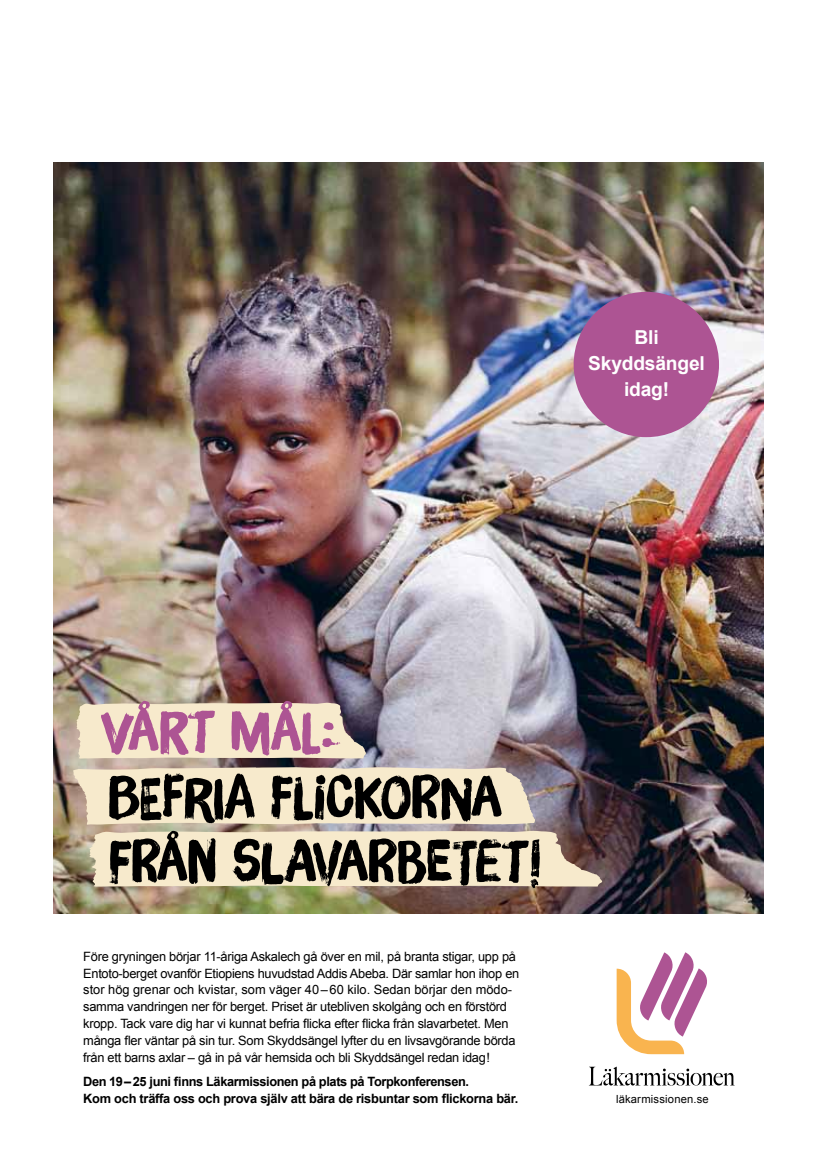
<style>
.page{position:relative;width:817px;height:1157px;background:#fff}
.page>*{position:absolute;margin:0;border:0;box-sizing:border-box;transform-origin:0 0}
.t1{font:700 19.2px/25.7px "Arial";letter-spacing:-.01em;color:#fff;text-align:center}
.t2{font:12.75px/16.8px "Arial";letter-spacing:-.02em;color:#000}
.t3{font:700 12.75px/16.8px "Arial";letter-spacing:-.02em;color:#000}
.t4{font:11.25px "Arial";letter-spacing:.015em;color:#000}
</style>
<div class="page">
<img style="left:54px;top:162px;width:709px;height:752px">
<svg style="left:76px;top:701px;width:290px;height:58px;background:#d0adae"></svg>
<svg style="left:89px;top:830px;width:513px;height:58px;background:#968c7a"></svg>
<svg style="left:73px;top:767px;width:462px;height:57px;background:#9e9583"></svg>
<div style="left:573px;top:292px;width:145px;height:145px;background:#ad5493;border-radius:50%"></div>
<svg style="left:589px;top:1066px;width:145px;height:19px"></svg>
<svg style="left:616px;top:952px;width:91px;height:102px"></svg>
<h1 class="t1" style="left:588px;top:325px;width:118px">Bli<br>Skyddsängel idag!</h1>
<p class="t2" style="left:83px;top:948px;width:437px">Före gryningen börjar 11-åriga Askalech gå över en mil, på branta stigar, upp på Entoto-berget ovanför Etiopiens huvudstad Addis Abeba. Där samlar hon ihop en stor hög grenar och kvistar, som väger 40 –60 kilo. Sedan börjar den mödo&shy;samma vandringen ner för berget. Priset är utebliven skolgång och en förstörd kropp. Tack vare dig har vi kunnat befria flicka efter flicka från slavarbetet. Men många fler väntar på sin tur. Som Skyddsängel lyfter du en livsavgörande börda från ett barns axlar – gå in på vår hemsida och bli Skyddsängel redan idag!</p>
<p class="t3" style="left:83px;top:1073px;width:436px">Den 19–25 juni finns Läkarmissionen på plats på Torpkonferensen.<br>Kom och träffa oss och prova själv att bära de risbuntar som flickorna bär.</p>
<p class="t4" style="left:616px;top:1091px;width:94px">läkarmissionen.se</p>
</div>
